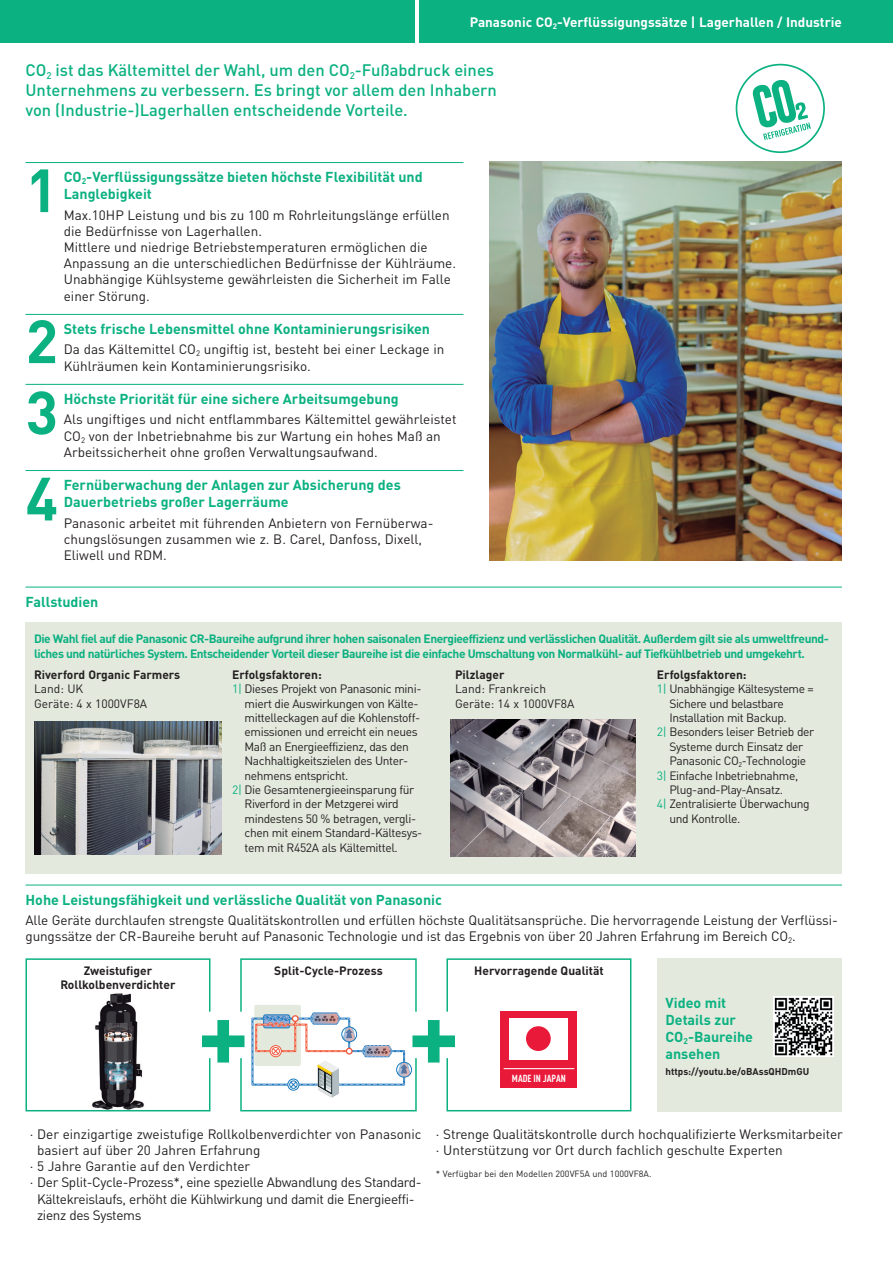
<style>
.page{position:relative;width:893px;height:1263px;background:#fff}
.page>*{position:absolute;margin:0;border:0;box-sizing:border-box;transform-origin:0 0}
.t1{font:700 60px/71.2px "DIN Pro";color:#0bb181}
.t2{font:500 16.5px/19.8px "DIN Pro";color:#0bb181}
.t3{font:700 14.25px/17.1px "DIN Pro";color:#0bb181}
.t4{font:13.5px/16.2px "DIN Pro";color:#231f20}
.t5{font:13.5px "DIN Pro";letter-spacing:-.025em;color:#231f20}
.t6{font:700 13.5px "DIN Pro";color:#fff}
.t7{font:12px "DIN Pro";letter-spacing:-.03em;color:#231f20}
.t8{font:700 12px/14.4px "DIN Pro";letter-spacing:-.04em;color:#0bb181}
.t9{font:700 12px/14.4px "DIN Pro";color:#231f20;text-align:center}
.t10{font:12px/14.4px "DIN Pro";color:#231f20}
.t11{font:700 10.2px "DIN Cond";color:#fff}
.t12{font:700 9.75px "DIN Pro";color:#231f20}
.t13{font:9px "DIN Pro";color:#231f20}
.s1{color:#0bb181}
</style>
<div class="page">
<div style="left:26px;top:623px;width:816px;height:251px;background:#e3e9dd"></div>
<img style="left:34px;top:721px;width:187px;height:134px">
<svg style="left:25px;top:958px;width:607px;height:154px"></svg>
<div style="left:501px;top:1011px;width:76px;height:77px;background:#e91a39"></div>
<hr style="left:504px;top:1068px;width:70px;height:1px;background:#fff">
<div style="left:510px;top:1018px;width:58px;height:41px;background:#fff"></div>
<div style="left:526px;top:1026px;width:25px;height:25px;background:#e91a39;border-radius:50%"></div>
<img style="left:489px;top:161px;width:353px;height:399px">
<svg style="left:736px;top:64px;width:89px;height:89px"></svg>
<div style="left:0;top:0;width:415px;height:43px;background:#0bb181"></div>
<div style="left:419px;top:0;width:474px;height:43px;background:#0bb181"></div>
<div style="left:657px;top:958px;width:185px;height:153px;background:#e3e9dd"></div>
<hr style="left:26px;top:587px;width:816px;height:1px;background:#0bb181">
<hr style="left:26px;top:162px;width:437px;height:1px;background:#0bb181">
<hr style="left:26px;top:314px;width:437px;height:1px;background:#0bb181">
<hr style="left:26px;top:384px;width:437px;height:1px;background:#0bb181">
<hr style="left:26px;top:470px;width:437px;height:1px;background:#0bb181">
<hr style="left:26px;top:885px;width:816px;height:1px;background:#0bb181">
<img style="left:774px;top:997px;width:59px;height:59px">
<img style="left:451px;top:720px;width:185px;height:136px">
<p class="t6" style="left:470px;top:12px;width:374px">Panasonic CO<sub>2</sub>-Verflüssigungssätze | Lagerhallen / Industrie</p>
<p class="t2" style="left:26px;top:59px;width:473px">CO<sub>2</sub> ist das Kältemittel der Wahl, um den CO<sub>2</sub>-Fußabdruck eines<br>Unternehmens zu verbessern. Es bringt vor allem den Inhabern von (Industrie-)Lagerhallen entscheidende Vorteile.</p>
<h1 class="t1" style="left:26px;top:151px;width:34px">1</h1>
<p class="t3" style="left:64px;top:167px;width:360px">CO<sub>2</sub>-Verflüssigungssätze bieten höchste Flexibilität und<br>Langlebigkeit</p>
<p class="t4" style="left:64px;top:206px;width:394px">Max.10HP Leistung und bis zu 100 m Rohrleitungslänge erfüllen die Bedürfnisse von Lagerhallen.<br>Mittlere und niedrige Betriebstemperaturen ermöglichen die Anpassung an die unterschiedlichen Bedürfnisse der Kühlräume.<br>Unabhängige Kühlsysteme gewährleisten die Sicherheit im Falle einer Störung.</p>
<p class="t3" style="left:64px;top:319px;width:368px">Stets frische Lebensmittel ohne Kontaminierungsrisiken</p>
<p class="t4" style="left:64px;top:340px;width:382px">Da das Kältemittel CO<sub>2</sub> ungiftig ist, besteht bei einer Leckage in<br>Kühlräumen kein Kontaminierungsrisiko.</p>
<p class="t3" style="left:64px;top:389px;width:337px">Höchste Priorität für eine sichere Arbeitsumgebung</p>
<p class="t4" style="left:64px;top:410px;width:394px">Als ungiftiges und nicht entflammbares Kältemittel gewährleistet<br>CO<sub>2</sub> von der Inbetriebnahme bis zur Wartung ein hohes Maß an<br>Arbeitssicherheit ohne großen Verwaltungsaufwand.</p>
<p class="t3" style="left:64px;top:475px;width:338px">Fernüberwachung der Anlagen zur Absicherung des<br>Dauerbetriebs großer Lagerräume</p>
<p class="t4" style="left:64px;top:514px;width:371px">Panasonic arbeitet mit führenden Anbietern von Fernüberwa&shy;chungslösungen zusammen wie z. B. Carel, Danfoss, Dixell,<br>Eliwell und RDM.</p>
<h1 class="t1" style="left:26px;top:302px;width:34px">2<br>3</h1>
<h1 class="t1" style="left:26px;top:459px;width:34px">4</h1>
<p class="t3" style="left:26px;top:592px;width:74px">Fallstudien</p>
<p class="t8" style="left:34px;top:631px;width:796px">Die Wahl fiel auf die Panasonic CR-Baureihe aufgrund ihrer hohen saisonalen Energieeffizienz und verlässlichen Qualität. Außerdem gilt sie als umweltfreund&shy;liches und natürliches System. Entscheidender Vorteil dieser Baureihe ist die einfache Umschaltung von Normalkühl- auf Tiefkühlbetrieb und umgekehrt.</p>
<p class="t9" style="left:34px;top:666px;width:148px">Riverford Organic Farmers</p>
<p class="t10" style="left:34px;top:681px;width:115px">Land: UK<br>Geräte: 4 x 1000VF8A</p>
<p class="t9" style="left:232px;top:666px;width:91px">Erfolgsfaktoren:</p>
<p class="t7" style="left:232px;top:680px;width:191px"><span class="s1">1|</span> Dieses Projekt von Panasonic mini-</p>
<p class="t7" style="left:244px;top:694px;width:176px">miert die Auswirkungen von Kälte-</p>
<p class="t7" style="left:244px;top:708px;width:177px">mittelleckagen auf die Kohlenstoff-</p>
<p class="t7" style="left:244px;top:723px;width:175px">emissionen und erreicht ein neues</p>
<p class="t7" style="left:244px;top:737px;width:166px">Maß an Energieeffizienz, das den</p>
<p class="t7" style="left:244px;top:752px;width:165px">Nachhaltigkeitszielen des Unter-</p>
<p class="t7" style="left:244px;top:766px;width:105px">nehmens entspricht.</p>
<p class="t7" style="left:232px;top:780px;width:184px"><span class="s1">2|</span> Die Gesamtenergieeinsparung für</p>
<p class="t7" style="left:244px;top:795px;width:156px">Riverford in der Metzgerei wird</p>
<p class="t7" style="left:244px;top:809px;width:173px">mindestens 50 % betragen, vergli-</p>
<p class="t7" style="left:244px;top:824px;width:179px">chen mit einem Standard-Kältesys-</p>
<p class="t7" style="left:244px;top:838px;width:155px">tem mit R452A als Kältemittel.</p>
<p class="t9" style="left:455px;top:666px;width:51px">Pilzlager</p>
<p class="t10" style="left:455px;top:681px;width:121px">Land: Frankreich<br>Geräte: 14 x 1000VF8A</p>
<p class="t9" style="left:657px;top:666px;width:91px">Erfolgsfaktoren:</p>
<p class="t7" style="left:657px;top:680px;width:158px"><span class="s1">1|</span> Unabhängige Kältesysteme =</p>
<p class="t7" style="left:669px;top:694px;width:116px">Sichere und belastbare</p>
<p class="t7" style="left:669px;top:708px;width:119px">Installation mit Backup.</p>
<p class="t7" style="left:657px;top:723px;width:159px"><span class="s1">2|</span> Besonders leiser Betrieb der</p>
<p class="t7" style="left:669px;top:737px;width:135px">Systeme durch Einsatz der</p>
<p class="t7" style="left:669px;top:752px;width:138px">Panasonic CO<sub>2</sub>-Technologie</p>
<p class="t7" style="left:657px;top:766px;width:143px"><span class="s1">3|</span> Einfache Inbetriebnahme,</p>
<p class="t7" style="left:669px;top:780px;width:115px">Plug-and-Play-Ansatz.</p>
<p class="t7" style="left:657px;top:795px;width:154px"><span class="s1">4|</span> Zentralisierte Überwachung</p>
<p class="t7" style="left:669px;top:809px;width:73px">und Kontrolle.</p>
<p class="t3" style="left:26px;top:890px;width:418px">Hohe Leistungsfähigkeit und verlässliche Qualität von Panasonic</p>
<p class="t4" style="left:26px;top:911px;width:814px">Alle Geräte durchlaufen strengste Qualitätskontrollen und erfüllen höchste Qualitätsansprüche. Die hervorragende Leistung der Verflüssi&shy;gungssätze der CR-Baureihe beruht auf Panasonic Technologie und ist das Ergebnis von über 20 Jahren Erfahrung im Bereich CO<sub>2</sub>.</p>
<p class="t9" style="left:60px;top:963px;width:117px">Zweistufiger<br>Rollkolbenverdichter</p>
<p class="t9" style="left:274px;top:963px;width:110px">Split-Cycle-Prozess</p>
<p class="t9" style="left:474px;top:963px;width:131px">Hervorragende Qualität</p>
<p class="t11" style="left:512px;top:1072px;width:55px">MADE IN JAPAN</p>
<p class="t3" style="left:665px;top:993px;width:89px">Video mit<br>Details zur<br>CO<sub>2</sub>-Baureihe ansehen</p>
<p class="t12" style="left:665px;top:1064px;width:145px">https://youtu.be/oBAssQHDmGU</p>
<p class="t4" style="left:30px;top:1125px;width:393px">· Der einzigartige zweistufige Rollkolbenverdichter von Panasonic</p>
<p class="t4" style="left:37px;top:1141px;width:225px">basiert auf über 20 Jahren Erfahrung</p>
<p class="t4" style="left:30px;top:1157px;width:222px">· 5 Jahre Garantie auf den Verdichter</p>
<p class="t5" style="left:30px;top:1172px;width:393px">· Der Split-Cycle-Prozess*, eine spezielle Abwandlung des Standard-</p>
<p class="t5" style="left:37px;top:1188px;width:377px">Kältekreislaufs, erhöht die Kühlwirkung und damit die Energieeffi-</p>
<p class="t5" style="left:37px;top:1204px;width:106px">zienz des Systems</p>
<p class="t4" style="left:436px;top:1125px;width:408px">· Strenge Qualitätskontrolle durch hochqualifizierte Werksmitarbeiter · Unterstützung vor Ort durch fachlich geschulte Experten</p>
<p class="t13" style="left:436px;top:1166px;width:217px">* Verfügbar bei den Modellen 200VF5A und 1000VF8A.</p>
</div>
